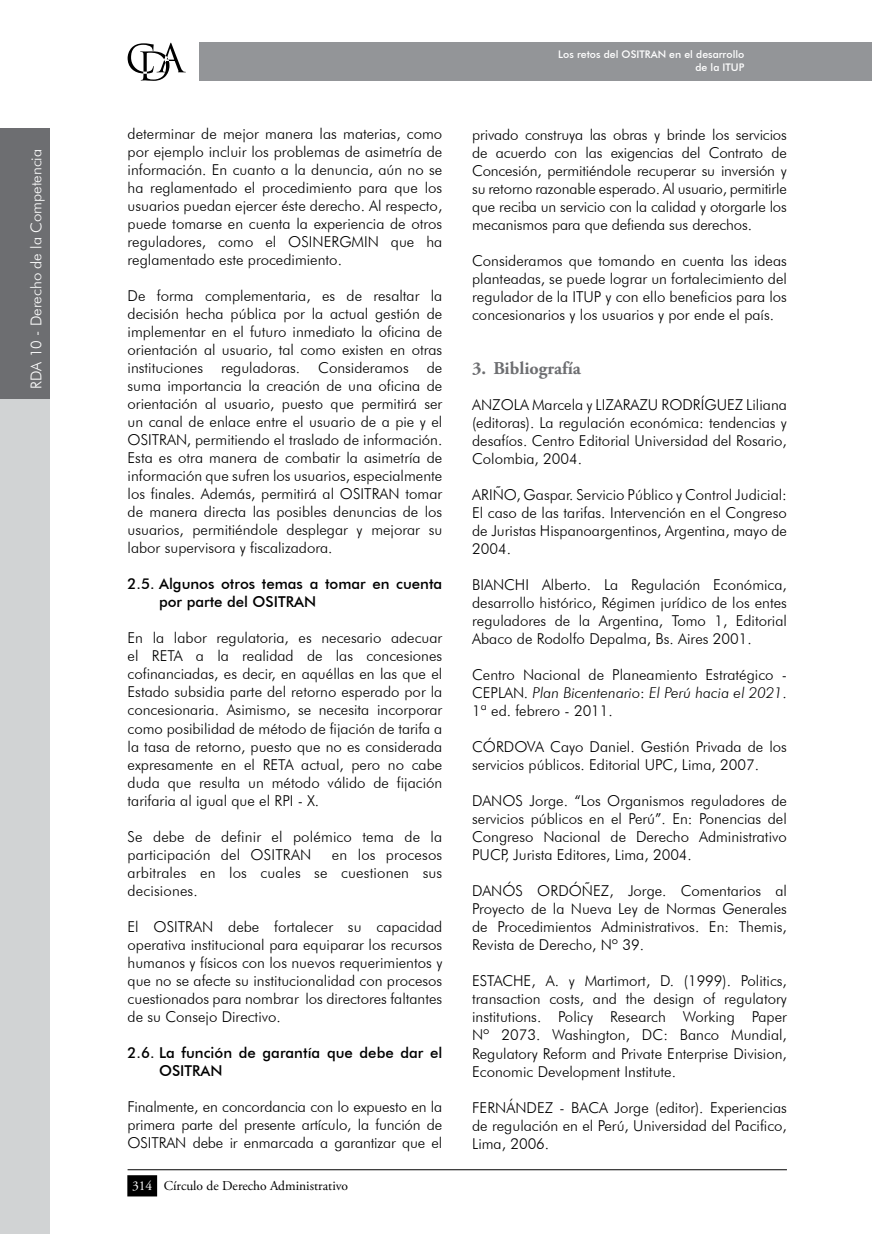
<style>
.page{position:relative;width:872px;height:1234px;background:#fff}
.page>*{position:absolute;margin:0;border:0;box-sizing:border-box;transform-origin:0 0}
.t1{font:700 18px "Adobe Garamond Pro";color:#6d6e71}
.t2{font:300 15px/18px "Futura BT";color:#000;text-align:justify}
.t3{font:500 15px/18px "Futura BT";color:#000}
.t4{font:300 15px "Futura BT";color:#fff}
.t5{font:13.5px "Adobe Garamond Pro";color:#000}
.t6{font:500 10.5px/12.6px "Futura BT";color:#fff;text-align:right}
.s1{color:#fff}
.s2{font-style:italic}
</style>
<div class="page">
<div style="left:199px;top:43px;width:673px;height:38px;background:#939598"></div>
<svg style="left:128px;top:43px;width:58px;height:38px"></svg>
<hr style="left:128px;top:1168px;width:659px;height:1px;background:#000">
<div style="left:128px;top:1175px;width:28px;height:20px;background:#000"></div>
<div style="left:127px;top:1174px;width:30px;height:22px;border:2px solid #000"></div>
<div style="left:0;top:395px;width:50px;height:838px;background:#d1d3d4"></div>
<div style="left:0;top:128px;width:50px;height:271px;background:#6d6e71"></div>
<p class="t4" style="left:27px;top:388px;width:241px;rotate:-90deg">RDA 10 - Derecho de la Competencia</p>
<p class="t2" style="left:128px;top:125px;width:316px">determinar de mejor manera las materias, como por ejemplo incluir los problemas de asimetría de información. En cuanto a la denuncia, aún no se ha reglamentado el procedimiento para que los usuarios puedan ejercer éste derecho. Al respecto, puede tomarse en cuenta la experiencia de otros reguladores, como el OSI NE RGMI N que ha reglamentado este procedimiento.</p>
<p class="t2" style="left:128px;top:287px;width:316px">De forma complementaria, es de resaltar la decisión hecha pública por la actual gestión de implementar en el futuro inmediato la oficina de orientación al usuario, tal como existen en otras instituciones reguladoras. Consideramos de suma importancia la creación de una oficina de orientación al usuario, puesto que permitirá ser un canal de enlace entre el usuario de a pie y el OSITRAN, permitiendo el traslado de información.<br>Esta es otra manera de combatir la asimetría de información que sufren los usuarios, especialmente los finales. Además, permitirá al OSITRAN tomar de manera directa las posibles denuncias de los usuarios, permitiéndole desplegar y mejorar su labor supervisora y fiscalizadora.</p>
<p class="t3" style="left:159px;top:575px;width:285px;text-indent:-31px">2.5. Algunos otros temas a tomar en cuenta por parte del OSITRAN</p>
<p class="t2" style="left:128px;top:629px;width:316px">E n la labor regulatoria, es necesario adecuar el RETA</p>
<p class="t2" style="left:128px;top:647px;width:316px;text-indent:68px">a la realidad de las concesiones cofinanciadas, es decir, en aquéllas en las que el Estado subsidia parte del retorno esperado por la concesionaria. Asimismo, se necesita incorporar como posibilidad de método de fijación de tarifa a la tasa de retorno, puesto que no es considerada expresamente en el RETA</p>
<p class="t2" style="left:128px;top:755px;width:316px;text-indent:174px">actual, pero no cabe duda que resulta un método válido de fijación tarifaria al igual que el RPI - X.</p>
<p class="t2" style="left:128px;top:827px;width:316px">Se debe de definir el polémico tema de la participación del OSITRAN</p>
<p class="t2" style="left:128px;top:845px;width:316px;text-indent:204px">en los procesos arbitrales en los cuales se cuestionen sus decisiones.</p>
<p class="t2" style="left:128px;top:917px;width:316px">E l OSITRAN debe fortalecer su capacidad operativa institucional para equiparar los recursos humanos y físicos con los nuevos requerimientos y que no se afecte su institucionalidad con procesos cuestionados para nombrar los directores faltantes de su Consejo Directivo.</p>
<p class="t3" style="left:159px;top:1043px;width:285px;text-indent:-31px">2.6. La función de garantía que debe dar el<br>OSITRAN</p>
<p class="t2" style="left:128px;top:1097px;width:316px">Finalmente, en concordancia con lo expuesto en la primera parte del presente artículo, la función de OSITRAN debe ir enmarcada a garantizar que el</p>
<p class="t5" style="left:132px;top:1176px;width:218px"><span class="s1">314</span> Círculo de Derecho Administrativo</p>
<p class="t6" style="left:558px;top:48px;width:188px">Los retos del OSITRAN en el desarrollo de la ITUP</p>
<p class="t2" style="left:472px;top:125px;width:316px">privado construya las obras y brinde los servicios de acuerdo con las exigencias del Contrato de Concesión, permitiéndole recuperar su inversión y su retorno razonable esperado. Al usuario, permitirle que reciba un servicio con la calidad y otorgarle los mecanismos para que defienda sus derechos.</p>
<p class="t2" style="left:472px;top:251px;width:316px">Consideramos que tomando en cuenta las ideas planteadas, se puede lograr un fortalecimiento del regulador de la ITUP y con ello beneficios para los concesionarios y los usuarios y por ende el país.</p>
<p class="t1" style="left:472px;top:358px;width:110px">3. Bibliografía</p>
<p class="t2" style="left:472px;top:395px;width:230px">ANZOLA Marcela y Lizarazu Ro drígu</p>
<p class="t2" style="left:472px;top:395px;width:316px;text-indent:255px">ez Liliana (editoras). La regulación económica: tendencias y desafíos. Centro Editorial Universidad del Rosario, Colombia, 2004.</p>
<p class="t2" style="left:472px;top:485px;width:316px">ARI ÑO, Gaspar. Servicio Público y Control Judicial:<br>E l caso de las tarifas. I ntervención en el Congreso de Juristas Hispanoargentinos, Argentina, mayo de 2004.</p>
<p class="t2" style="left:472px;top:575px;width:316px">BIANCHI Alberto. La Regulación Económica, desarrollo histórico, Régimen jurídico de los entes reguladores de la Argentina, Tomo 1, Editorial Abaco de Rodolfo Depalma, Bs. Aires 2001.</p>
<p class="t2" style="left:472px;top:665px;width:316px">Centro Nacional de Planeamiento Estratégico - CE PLAN. <span class="s2">Plan Bicentenario</span>: <span class="s2">El Perú hacia el 2021</span>.<br>1ª ed. febrero - 2011.</p>
<p class="t2" style="left:472px;top:737px;width:316px">CÓRDOVA Cayo Daniel. Gestión Privada de los servicios públicos. Editorial UPC, Lima, 2007.</p>
<p class="t2" style="left:472px;top:791px;width:316px">DANOS Jorge. “Los Organismos reguladores de servicios públicos en el Perú”. E n: Ponencias del Congreso Nacional de Derecho Administrativo PUCP, Jurista Editores, Lima, 2004.</p>
<p class="t2" style="left:472px;top:881px;width:316px">DANÓS ORDÓÑEZ, Jorge. Comentarios al Proyecto de la Nueva Ley de Normas Generales de Procedimientos Administrativos. E n: Themis, Revista de Derecho, Nº 39.</p>
<p class="t2" style="left:472px;top:971px;width:9px">ESTA</p>
<p class="t2" style="left:472px;top:971px;width:316px;text-indent:30px">CHE, A. y Martimort, D. (1999). Politics, transaction costs, and the design of regulatory institutions. Policy Research Working Paper Nº 2073. Washington, DC: Banco Mundial, Regulatory Reform and Private E nterprise Division, Economic Development I nstitute.</p>
<p class="t2" style="left:472px;top:1097px;width:316px">FE RNÁNDEZ - BACA Jorge (editor). Experiencias de regulación en el Perú, Universidad del Pacifico, Lima, 2006.</p>
</div>
